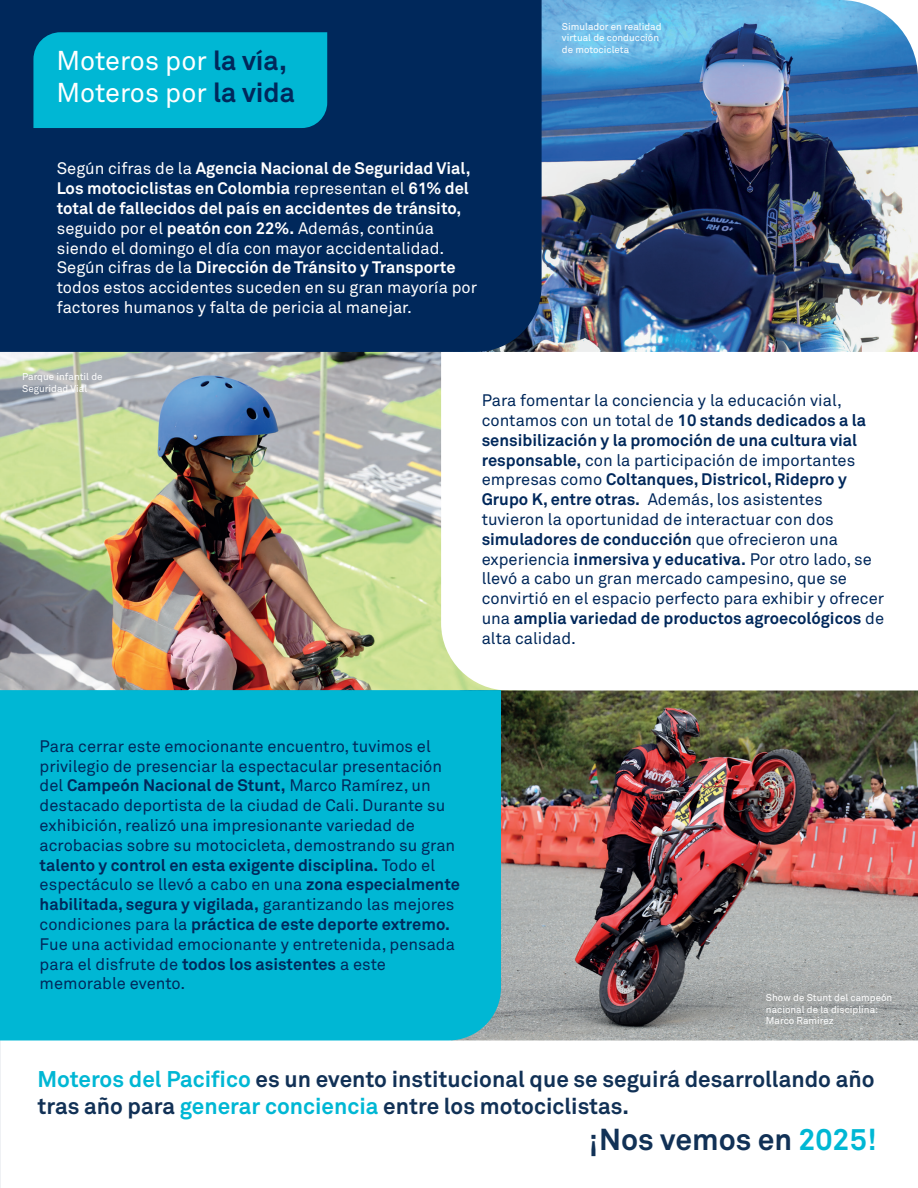
<style>
.page{position:relative;width:918px;height:1188px;background:#fff}
.page>*{position:absolute;margin:0;border:0;box-sizing:border-box;transform-origin:0 0}
.t1{font:700 30px "Akkurat Pro";color:#113156}
.t2{font:27px/32.4px "Akkurat Pro";color:#fff}
.t3{font:700 22.5px/27px "Akkurat Pro";color:#113156}
.t4{font:16.5px/19.8px "Akkurat Pro";color:#00285b}
.t5{font:16.5px/19.8px "Akkurat Pro";color:#fff}
.t6{font:9.75px/11.9px "Akkurat Pro";color:#fff}
.s1{font-weight:700;color:#00285b}
.s2{font-weight:700}
.s3{color:#00b7d4}
</style>
<div class="page">
<img style="left:0;top:352px;width:441px;height:338px">
<svg style="left:441px;top:357px;width:59px;height:333px"></svg>
<img style="left:542px;top:0;width:376px;height:352px">
<svg style="left:0;top:298px;width:1px;height:135px"></svg>
<svg style="left:0;top:1040px;width:1px;height:148px"></svg>
<div style="left:0;top:0;width:542px;height:352px;background:#00285b"></div>
<div style="left:33px;top:32px;width:294px;height:96px;background:#00b7d4"></div>
<img style="left:501px;top:690px;width:417px;height:350px">
<div style="left:0;top:690px;width:501px;height:350px;background:#00b7d4"></div>
<h2 class="t2" style="left:56px;top:45px;width:240px">Moteros por <span class="s1">la vía,<br></span>Moteros por <span class="s1">la vida</span></h2>
<p class="t5" style="left:57px;top:159px;width:422px">Según cifras de la <span class="s2">Agencia Nacional de Seguridad Vial, Los motociclistas en Colombia</span> representan el <span class="s2">61% del total de fallecidos del país en accidentes de tránsito, </span>seguido por el <span class="s2">peatón con 22%.</span> Además, continúa siendo el domingo el día con mayor accidentalidad.<br>Según cifras de la <span class="s2">Dirección de Tránsito y Transporte </span>todos estos accidentes suceden en su gran mayoría por factores humanos y falta de pericia al manejar.</p>
<p class="t6" style="left:562px;top:20px;width:101px">Simulador en realidad virtual de conducción de motocicleta</p>
<p class="t6" style="left:22px;top:371px;width:82px">Parque infantil de<br>Seguridad Vial</p>
<p class="t4" style="left:482px;top:391px;width:404px">Para fomentar la conciencia y la educación vial, contamos con un total de <span class="s2">10 stands dedicados a la sensibilización y la promoción de una cultura vial responsable,</span> con la participación de importantes empresas como <span class="s2">Coltanques, Districol, Ridepro y Grupo K, entre otras.</span> Además, los asistentes tuvieron la oportunidad de interactuar con dos <span class="s2">simuladores de conducción</span> que ofrecieron una experiencia <span class="s2">inmersiva y educativa.</span> Por otro lado, se llevó a cabo un gran mercado campesino, que se convirtió en el espacio perfecto para exhibir y ofrecer una <span class="s2">amplia variedad de productos agroecológicos</span> de alta calidad.</p>
<p class="t4" style="left:40px;top:737px;width:422px">Para cerrar este emocionante encuentro, tuvimos el privilegio de presenciar la espectacular presentación del <span class="s2">Campeón Nacional de Stunt,</span> Marco Ramírez, un destacado deportista de la ciudad de Cali. Durante su exhibición, realizó una impresionante variedad de acrobacias sobre su motocicleta, demostrando su gran <span class="s2">talento y control en esta exigente disciplina.</span> Todo el espectáculo se llevó a cabo en una <span class="s2">zona especialmente habilitada, segura y vigilada,</span> garantizando las mejores condiciones para la <span class="s2">práctica de este deporte extremo.<br></span>Fue una actividad emocionante y entretenida, pensada para el disfrute de <span class="s2">todos los asistentes</span> a este memorable evento.</p>
<p class="t6" style="left:766px;top:992px;width:128px">Show de Stunt del campeón nacional de la disciplina:<br>Marco Ramirez</p>
<h3 class="t3" style="left:37px;top:1066px;width:839px"><span class="s3">Moteros del Pacifico</span> es un evento institucional que se seguirá desarrollando año tras año para <span class="s3">generar conciencia</span> entre los motociclistas.</h3>
<h1 class="t1" style="left:589px;top:1121px;width:289px">¡Nos vemos en <span class="s3">2025!</span></h1>
</div>
